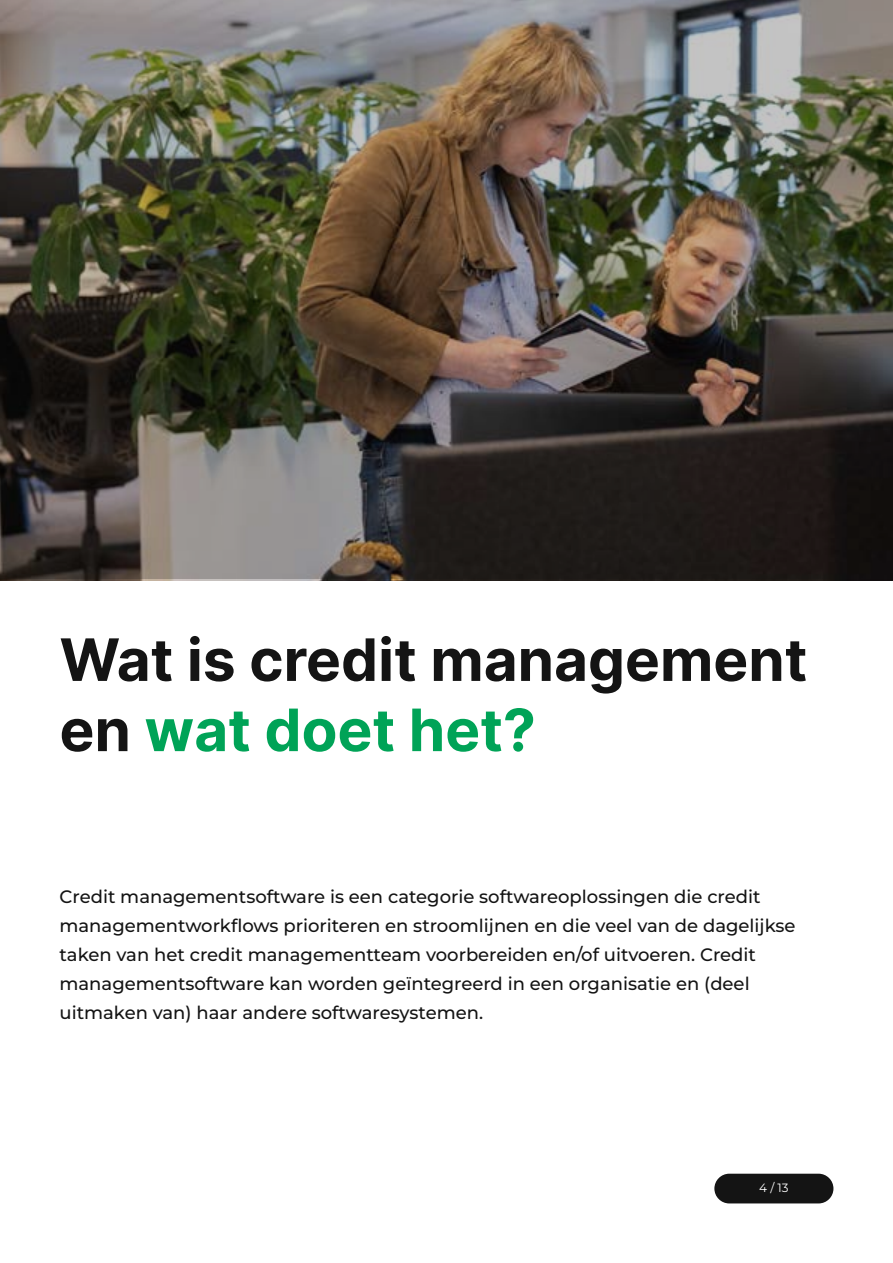
<style>
.page{position:relative;width:893px;height:1263px;background:#fff}
.page>*{position:absolute;margin:0;border:0;box-sizing:border-box;transform-origin:0 0}
.t1{font:58.5px/70.2px "Inter";color:#141414}
.t2{font:100 18px/28.8px "Montserrat";color:#141414}
.t3{font:100 12px "Montserrat";color:#fff}
.s1{color:#00a357}
</style>
<div class="page">
<img style="left:0;top:0;width:893px;height:578px">
<div style="left:714px;top:1174px;width:119px;height:29px;background:#141414;border-radius:15px"></div>
<h1 class="t1" style="left:60px;top:623px;width:749px">Wat is credit management en <span class="s1">wat doet het?</span></h1>
<p class="t2" style="left:60px;top:882px;width:737px">Credit managementsoftware is een categorie softwareoplossingen die credit managementworkflows prioriteren en stroomlijnen en die veel van de dagelijkse taken van het credit managementteam voorbereiden en/of uitvoeren. Credit managementsoftware kan worden geïntegreerd in een organisatie en (deel uitmaken van) haar andere softwaresystemen.</p>
<p class="t3" style="left:759px;top:1180px;width:31px">4 / 13</p>
</div>
